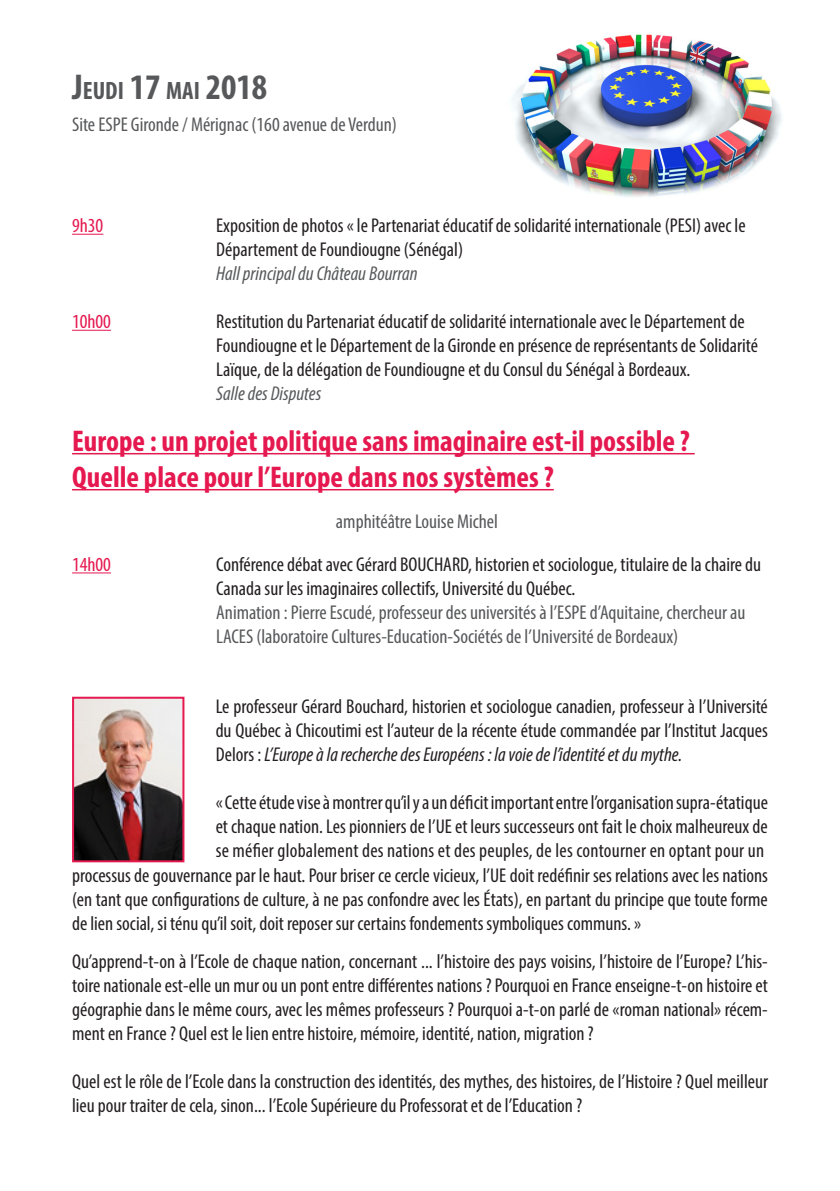
<style>
.page{position:relative;width:840px;height:1191px;background:#fff}
.page>*{position:absolute;margin:0;border:0;box-sizing:border-box;transform-origin:0 0}
.t1{font:700 condensed 36px "Myriad Pro";color:#57585a}
.t2{font:700 condensed 30px/36px "Myriad Pro";color:#e5184f}
.t3{font:condensed 20px/24px "Myriad Pro";color:#231f20}
.t4{font:condensed 20px/24px "Myriad Pro";color:#57585a}
.t5{font:italic condensed 20px "Myriad Pro";color:#57585a}
.t6{font:condensed 20px "Myriad Pro";color:#e5184f}
.s1{font-size:25.2px}
.s2{font-style:italic}
</style>
<div class="page">
<hr style="left:72px;top:453px;width:622px;height:1px;background:#e5184f">
<hr style="left:72px;top:489px;width:481px;height:1px;background:#e5184f">
<hr style="left:72px;top:234px;width:31px;height:1px;background:#e5184f">
<hr style="left:72px;top:330px;width:39px;height:1px;background:#e5184f">
<hr style="left:72px;top:572px;width:39px;height:1px;background:#e5184f">
<img style="left:75px;top:699px;width:106px;height:160px">
<div style="left:72px;top:696px;width:112px;height:166px;border:2px solid #e5184f"></div>
<img style="left:512px;top:34px;width:270px;height:163px">
<p class="t1" style="left:72px;top:65px;width:196px">J<span class="s1">EUDI</span> 17 <span class="s1">MAI</span> 2018</p>
<p class="t4" style="left:72px;top:112px;width:326px">Site ESPE Gironde / Mérignac (160 avenue de Verdun)</p>
<p class="t6" style="left:72px;top:213px;width:33px">9h30</p>
<p class="t3" style="left:216px;top:213px;width:530px">Exposition de photos « le Partenariat éducatif de solidarité internationale (PESI) avec le<br>Département de Foundiougne (Sénégal)</p>
<p class="t5" style="left:216px;top:261px;width:203px">Hall principal du Château Bourran</p>
<p class="t6" style="left:72px;top:309px;width:40px">10h00</p>
<p class="t3" style="left:216px;top:309px;width:543px">Restitution du Partenariat éducatif de solidarité internationale avec le Département de<br>Foundiougne et le Département de la Gironde en présence de représentants de Solidarité<br>Laïque, de la délégation de Foundiougne et du Consul du Sénégal à Bordeaux.</p>
<p class="t5" style="left:216px;top:381px;width:106px">Salle des Disputes</p>
<p class="t2" style="left:72px;top:422px;width:619px">Europe : un projet politique sans imaginaire est-il possible ?<br>Quelle place pour l’Europe dans nos systèmes ?</p>
<p class="t4" style="left:336px;top:509px;width:163px">amphitéâtre Louise Michel</p>
<p class="t6" style="left:72px;top:552px;width:40px">14h00</p>
<p class="t3" style="left:216px;top:552px;width:546px">Conférence débat avec Gérard BOUCHARD, historien et sociologue, titulaire de la chaire du<br>Canada sur les imaginaires collectifs, Université du Québec.</p>
<p class="t4" style="left:216px;top:600px;width:530px">Animation : Pierre Escudé, professeur des universités à l’ESPE d’Aquitaine, chercheur au<br>LACES (laboratoire Cultures-Education-Sociétés de l’Université de Bordeaux)</p>
<p class="t3" style="left:215px;top:694px;width:553px;text-align:justify">Le professeur Gérard Bouchard, historien et sociologue canadien, professeur à l’Université du Québec à Chicoutimi est l’auteur de la récente étude commandée par l’Institut Jacques Delors : <span class="s2">L’Europe à la recherche des Européens : la voie de l’identité et du mythe.</span></p>
<p class="t3" style="left:215px;top:790px;width:553px;text-align:justify">« Cette étude vise à montrer qu’il y a un déficit important entre l’organisation supra-étatique et chaque nation. Les pionniers de l’UE et leurs successeurs ont fait le choix malheureux de se méfier globalement des nations et des peuples, de les contourner en optant pour un</p>
<p class="t3" style="left:72px;top:862px;width:697px;text-align:justify">processus de gouvernance par le haut. Pour briser ce cercle vicieux, l’UE doit redéfinir ses relations avec les nations (en tant que configurations de culture, à ne pas confondre avec les États), en partant du principe que toute forme de lien social, si ténu qu’il soit, doit reposer sur certains fondements symboliques communs. »</p>
<p class="t3" style="left:72px;top:949px;width:697px;text-align:justify">Qu’apprend-t-on à l’Ecole de chaque nation, concernant ... l’histoire des pays voisins, l’histoire de l’Europe? L’his&shy;toire nationale est-elle un mur ou un pont entre différentes nations ? Pourquoi en France enseigne-t-on histoire et géographie dans le même cours, avec les mêmes professeurs ? Pourquoi a-t-on parlé de «roman national» récem&shy;ment en France ? Quel est le lien entre histoire, mémoire, identité, nation, migration ?</p>
<p class="t3" style="left:72px;top:1069px;width:697px">Quel est le rôle de l’Ecole dans la construction des identités, des mythes, des histoires, de l’Histoire ? Quel meilleur lieu pour traiter de cela, sinon... l’Ecole Supérieure du Professorat et de l’Education ?</p>
</div>
